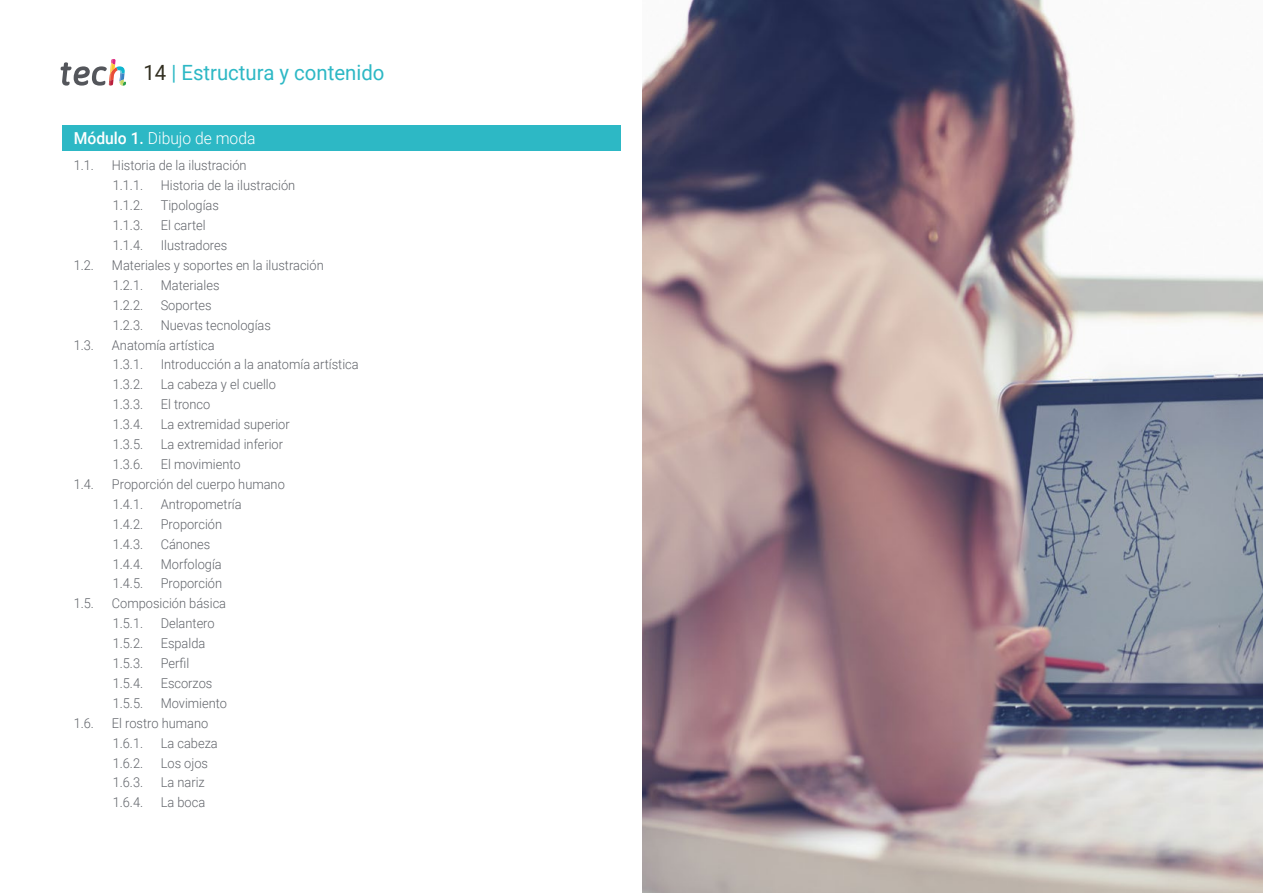
<style>
.page{position:relative;width:1263px;height:893px;background:#fff}
.page>*{position:absolute;margin:0;border:0;box-sizing:border-box;transform-origin:0 0}
.t1{font:21px "Roboto";color:#2db8c5}
.t2{font:300 16.5px "Roboto";color:#fff;scale:.95 1}
.t3{font:300 13.5px/20px "Roboto";color:#61646a;scale:.95 1}
.s1{color:#312e20}
.s2{font-weight:500}
</style>
<div class="page">
<div style="left:63px;top:125px;width:558px;height:25px;background:#2db8c5"></div>
<svg style="left:61px;top:59px;width:65px;height:27px"></svg>
<img style="left:642px;top:0;width:621px;height:893px">
<h1 class="t1" style="left:144px;top:57px;width:242px"><span class="s1">14</span> | Estructura y contenido</h1>
<p class="t2" style="left:74px;top:127px;width:193px"><span class="s2">Módulo 1.</span> Dibujo de moda</p>
<p class="t3" style="left:74px;top:155px;width:23px">1.1.</p>
<p class="t3" style="left:112px;top:155px;width:143px">Historia de la ilustración<br>1.1.1.</p>
<p class="t3" style="left:161px;top:175px;width:143px">Historia de la ilustración</p>
<p class="t3" style="left:113px;top:195px;width:34px">1.1.2.</p>
<p class="t3" style="left:161px;top:195px;width:63px">Tipologías</p>
<p class="t3" style="left:113px;top:215px;width:34px">1.1.3.</p>
<p class="t3" style="left:161px;top:215px;width:49px">El cartel</p>
<p class="t3" style="left:113px;top:235px;width:34px">1.1.4.</p>
<p class="t3" style="left:161px;top:235px;width:72px">Ilustradores</p>
<p class="t3" style="left:74px;top:255px;width:23px">1.2.</p>
<p class="t3" style="left:112px;top:255px;width:224px">Materiales y soportes en la ilustración<br>1.2.1.</p>
<p class="t3" style="left:161px;top:275px;width:63px">Materiales</p>
<p class="t3" style="left:113px;top:294px;width:34px">1.2.2.</p>
<p class="t3" style="left:161px;top:294px;width:55px">Soportes</p>
<p class="t3" style="left:113px;top:314px;width:34px">1.2.3.</p>
<p class="t3" style="left:161px;top:314px;width:118px">Nuevas tecnologías</p>
<p class="t3" style="left:74px;top:334px;width:23px">1.3.</p>
<p class="t3" style="left:112px;top:334px;width:110px">Anatomía artística<br>1.3.1.</p>
<p class="t3" style="left:161px;top:354px;width:210px">Introducción a la anatomía artística</p>
<p class="t3" style="left:113px;top:374px;width:34px">1.3.2.</p>
<p class="t3" style="left:161px;top:374px;width:123px">La cabeza y el cuello</p>
<p class="t3" style="left:113px;top:394px;width:34px">1.3.3.</p>
<p class="t3" style="left:161px;top:394px;width:54px">El tronco</p>
<p class="t3" style="left:113px;top:414px;width:34px">1.3.4.</p>
<p class="t3" style="left:161px;top:414px;width:137px">La extremidad superior</p>
<p class="t3" style="left:113px;top:434px;width:34px">1.3.5.</p>
<p class="t3" style="left:161px;top:434px;width:130px">La extremidad inferior</p>
<p class="t3" style="left:113px;top:454px;width:34px">1.3.6.</p>
<p class="t3" style="left:161px;top:454px;width:86px">El movimiento</p>
<p class="t3" style="left:74px;top:474px;width:23px">1.4.</p>
<p class="t3" style="left:112px;top:474px;width:183px">Proporción del cuerpo humano<br>1.4.1.</p>
<p class="t3" style="left:161px;top:493px;width:87px">Antropometría</p>
<p class="t3" style="left:113px;top:513px;width:34px">1.4.2.</p>
<p class="t3" style="left:161px;top:513px;width:66px">Proporción</p>
<p class="t3" style="left:113px;top:533px;width:34px">1.4.3.</p>
<p class="t3" style="left:161px;top:533px;width:54px">Cánones</p>
<p class="t3" style="left:113px;top:553px;width:34px">1.4.4.</p>
<p class="t3" style="left:161px;top:553px;width:66px">Morfología</p>
<p class="t3" style="left:113px;top:573px;width:34px">1.4.5.</p>
<p class="t3" style="left:161px;top:573px;width:66px">Proporción</p>
<p class="t3" style="left:74px;top:593px;width:23px">1.5.</p>
<p class="t3" style="left:112px;top:593px;width:122px">Composición básica<br>1.5.1.</p>
<p class="t3" style="left:161px;top:613px;width:58px">Delantero</p>
<p class="t3" style="left:113px;top:633px;width:34px">1.5.2.</p>
<p class="t3" style="left:161px;top:633px;width:48px">Espalda</p>
<p class="t3" style="left:113px;top:653px;width:34px">1.5.3.</p>
<p class="t3" style="left:161px;top:653px;width:32px">Perfil</p>
<p class="t3" style="left:113px;top:673px;width:34px">1.5.4.</p>
<p class="t3" style="left:161px;top:673px;width:56px">Escorzos</p>
<p class="t3" style="left:113px;top:692px;width:34px">1.5.5.</p>
<p class="t3" style="left:161px;top:692px;width:71px">Movimiento</p>
<p class="t3" style="left:74px;top:712px;width:23px">1.6.</p>
<p class="t3" style="left:112px;top:712px;width:103px">El rostro humano<br>1.6.1.</p>
<p class="t3" style="left:161px;top:732px;width:62px">La cabeza</p>
<p class="t3" style="left:113px;top:752px;width:34px">1.6.2.</p>
<p class="t3" style="left:161px;top:752px;width:51px">Los ojos</p>
<p class="t3" style="left:113px;top:772px;width:34px">1.6.3.</p>
<p class="t3" style="left:161px;top:772px;width:48px">La nariz</p>
<p class="t3" style="left:113px;top:792px;width:34px">1.6.4.</p>
<p class="t3" style="left:161px;top:792px;width:48px">La boca</p>
</div>
